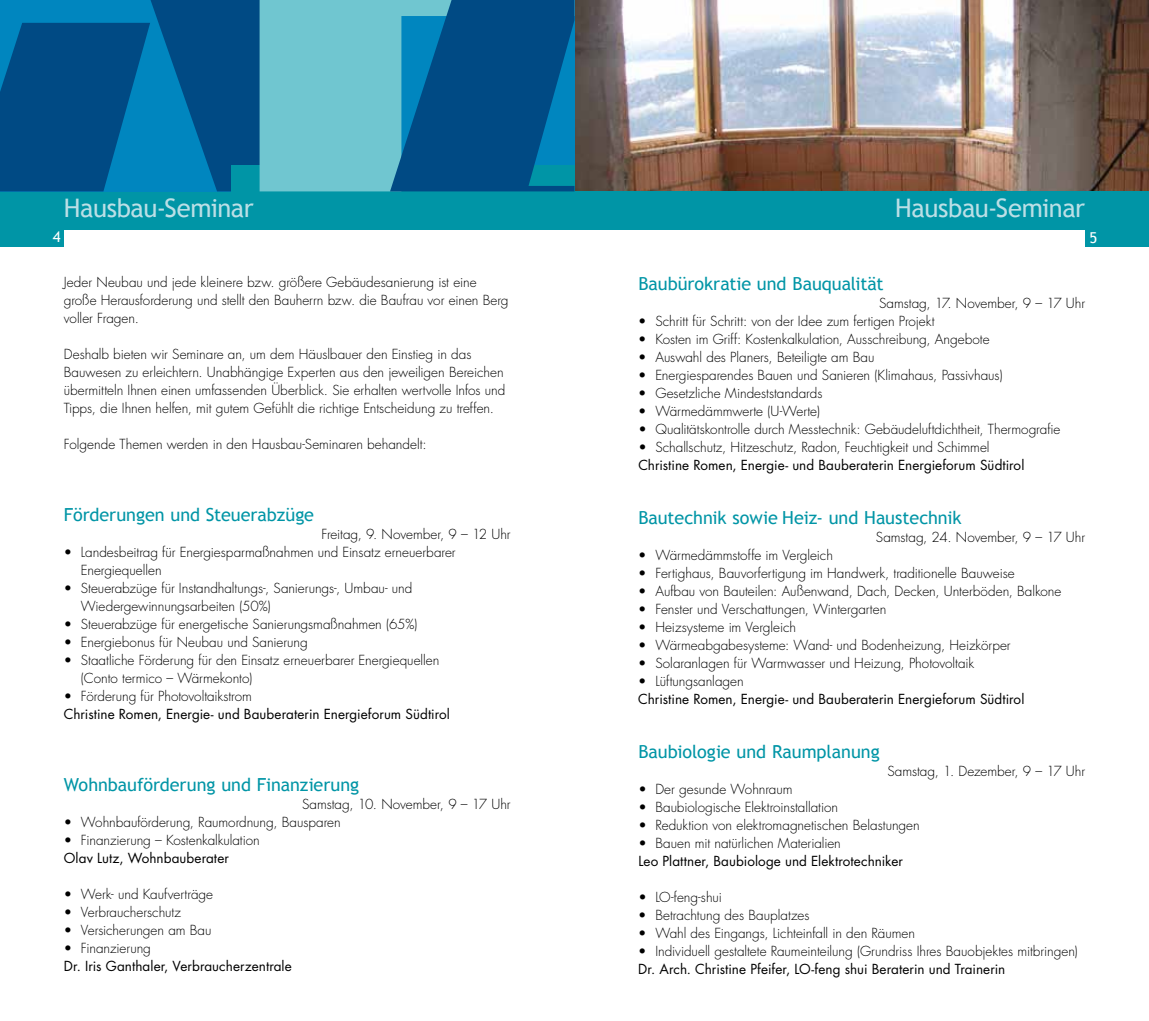
<style>
.page{position:relative;width:1149px;height:1021px;background:#fff}
.page>*{position:absolute;margin:0;border:0;box-sizing:border-box;transform-origin:0 0}
.t1{font:25.5px "Trebuchet MS";letter-spacing:-.015em;color:#bbdfe6}
.t2{font:18px "Trebuchet MS";color:#0095a6}
.t3{font:15px "Trebuchet MS";color:#fff}
.t4{font:300 13.5px/18px "Futura";color:#000}
.t5{font:13.5px "Futura";letter-spacing:.005em;color:#000}
</style>
<div class="page">
<div style="left:0;top:230px;width:64px;height:17px;background:#0095a6"></div>
<div style="left:1084px;top:230px;width:64px;height:17px;background:#0095a6"></div>
<img style="left:574px;top:0;width:574px;height:191px">
<div style="left:0;top:191px;width:1148px;height:39px;background:#0095a6"></div>
<svg style="left:0;top:0;width:259px;height:191px;background:#005b95"></svg>
<div style="left:231px;top:165px;width:343px;height:26px;background:#0095a6"></div>
<div style="left:259px;top:0;width:131px;height:191px;background:#70c6d0"></div>
<svg style="left:390px;top:0;width:184px;height:191px;background:#0b6195"></svg>
<h1 class="t1" style="left:64px;top:192px;width:191px">Hausbau-Seminar</h1>
<h1 class="t1" style="left:895px;top:192px;width:191px">Hausbau-Seminar</h1>
<p class="t3" style="left:53px;top:228px;width:9px">4</p>
<p class="t3" style="left:1089px;top:229px;width:9px">5</p>
<p class="t4" style="left:64px;top:273px;width:446px">Jeder Neubau und jede kleinere bzw. größere Gebäudesanierung ist eine große Herausforderung und stellt den Bauherrn bzw. die Baufrau vor einen Berg voller Fragen.</p>
<p class="t4" style="left:64px;top:345px;width:443px">Deshalb bieten wir Seminare an, um dem Häuslbauer den Einstieg in das Bauwesen zu erleichtern. Unabhängige Experten aus den jeweiligen Bereichen übermitteln Ihnen einen umfassenden Überblick. Sie erhalten wertvolle Infos und Tipps, die Ihnen helfen, mit gutem Gefühlt die richtige Entscheidung zu treffen.</p>
<p class="t4" style="left:64px;top:435px;width:364px">Folgende Themen werden in den Hausbau-Seminaren behandelt:</p>
<h2 class="t2" style="left:64px;top:504px;width:252px">Förderungen und Steuerabzüge</h2>
<p class="t4" style="left:321px;top:525px;width:191px">Freitag, 9. November, 9 – 12 Uhr</p>
<p class="t4" style="left:81px;top:543px;width:376px;text-indent:-17px">• Landesbeitrag für Energiesparmaßnahmen und Einsatz erneuerbarer<br>Energiequellen</p>
<p class="t4" style="left:81px;top:579px;width:333px;text-indent:-17px">• Steuerabzüge für Instandhaltungs-, Sanierungs-, Umbau- und<br>Wiedergewinnungsarbeiten (50%)</p>
<p class="t4" style="left:64px;top:615px;width:355px">• Steuerabzüge für energetische Sanierungsmaßnahmen (65%)</p>
<p class="t4" style="left:64px;top:633px;width:245px">• Energiebonus für Neubau und Sanierung</p>
<p class="t4" style="left:81px;top:651px;width:360px;text-indent:-17px">• Staatliche Förderung für den Einsatz erneuerbarer Energiequellen (Conto termico – Wärmekonto)</p>
<p class="t4" style="left:64px;top:687px;width:190px">• Förderung für Photovoltaikstrom</p>
<p class="t5" style="left:64px;top:705px;width:387px">Christine Romen, Energie- und Bauberaterin Energieforum Südtirol</p>
<h2 class="t2" style="left:64px;top:774px;width:297px">Wohnbauförderung und Finanzierung</h2>
<p class="t4" style="left:302px;top:795px;width:210px">Samstag, 10. November, 9 – 17 Uhr</p>
<p class="t4" style="left:64px;top:813px;width:278px">• Wohnbauförderung, Raumordnung, Bausparen</p>
<p class="t4" style="left:64px;top:831px;width:197px">• Finanzierung – Kostenkalkulation</p>
<p class="t5" style="left:64px;top:849px;width:167px">Olav Lutz, Wohnbauberater</p>
<p class="t4" style="left:64px;top:885px;width:151px">• Werk- und Kaufverträge</p>
<p class="t4" style="left:64px;top:903px;width:119px">• Verbraucherschutz</p>
<p class="t4" style="left:64px;top:921px;width:149px">• Versicherungen am Bau</p>
<p class="t4" style="left:64px;top:939px;width:89px">• Finanzierung</p>
<p class="t5" style="left:64px;top:957px;width:229px">Dr. Iris Ganthaler, Verbraucherzentrale</p>
<h2 class="t2" style="left:638px;top:273px;width:247px">Baubürokratie und Bauqualität</h2>
<p class="t4" style="left:878px;top:294px;width:207px">Samstag, 17. November, 9 – 17 Uhr</p>
<p class="t4" style="left:638px;top:312px;width:297px">• Schritt für Schritt: von der Idee zum fertigen Projekt</p>
<p class="t4" style="left:638px;top:330px;width:353px">• Kosten im Griff: Kostenkalkulation, Ausschreibung, Angebote</p>
<p class="t4" style="left:638px;top:348px;width:237px">• Auswahl des Planers, Beteiligte am Bau</p>
<p class="t4" style="left:638px;top:366px;width:365px">• Energiesparendes Bauen und Sanieren (Klimahaus, Passivhaus)</p>
<p class="t4" style="left:638px;top:384px;width:185px">• Gesetzliche Mindeststandards</p>
<p class="t4" style="left:638px;top:402px;width:183px">• Wärmedämmwerte (U-Werte)</p>
<p class="t4" style="left:638px;top:420px;width:423px">• Qualitätskontrolle durch Messtechnik: Gebäudeluftdichtheit, Thermografie</p>
<p class="t4" style="left:638px;top:438px;width:353px">• Schallschutz, Hitzeschutz, Radon, Feuchtigkeit und Schimmel</p>
<p class="t5" style="left:638px;top:456px;width:387px">Christine Romen, Energie- und Bauberaterin Energieforum Südtirol</p>
<h2 class="t2" style="left:638px;top:507px;width:324px">Bautechnik sowie Heiz- und Haustechnik</h2>
<p class="t4" style="left:875px;top:528px;width:211px">Samstag, 24. November, 9 – 17 Uhr</p>
<p class="t4" style="left:638px;top:546px;width:196px">• Wärmedämmstoffe im Vergleich</p>
<p class="t4" style="left:638px;top:564px;width:378px">• Fertighaus, Bauvorfertigung im Handwerk, traditionelle Bauweise</p>
<p class="t4" style="left:638px;top:582px;width:424px">• Aufbau von Bauteilen: Außenwand, Dach, Decken, Unterböden, Balkone</p>
<p class="t4" style="left:638px;top:600px;width:249px">• Fenster und Verschattungen, Wintergarten</p>
<p class="t4" style="left:638px;top:618px;width:159px">• Heizsysteme im Vergleich</p>
<p class="t4" style="left:638px;top:636px;width:374px">• Wärmeabgabesysteme: Wand- und Bodenheizung, Heizkörper</p>
<p class="t4" style="left:638px;top:654px;width:337px">• Solaranlagen für Warmwasser und Heizung, Photovoltaik</p>
<p class="t4" style="left:638px;top:672px;width:107px">• Lüftungsanlagen</p>
<p class="t5" style="left:638px;top:690px;width:387px">Christine Romen, Energie- und Bauberaterin Energieforum Südtirol</p>
<h2 class="t2" style="left:638px;top:741px;width:243px">Baubiologie und Raumplanung</h2>
<p class="t4" style="left:887px;top:762px;width:199px">Samstag, 1. Dezember, 9 – 17 Uhr</p>
<p class="t4" style="left:638px;top:780px;width:156px">• Der gesunde Wohnraum</p>
<p class="t4" style="left:638px;top:798px;width:201px">• Baubiologische Elektroinstallation</p>
<p class="t4" style="left:638px;top:816px;width:283px">• Reduktion von elektromagnetischen Belastungen</p>
<p class="t4" style="left:638px;top:834px;width:204px">• Bauen mit natürlichen Materialien</p>
<p class="t5" style="left:638px;top:852px;width:266px">Leo Plattner, Baubiologe und Elektrotechniker</p>
<p class="t4" style="left:638px;top:888px;width:85px">• LO-feng-shui</p>
<p class="t4" style="left:638px;top:906px;width:172px">• Betrachtung des Bauplatzes</p>
<p class="t4" style="left:638px;top:924px;width:278px">• Wahl des Eingangs, Lichteinfall in den Räumen</p>
<p class="t4" style="left:638px;top:942px;width:441px">• Individuell gestaltete Raumeinteilung (Grundriss Ihres Bauobjektes mitbringen)</p>
<p class="t5" style="left:638px;top:960px;width:368px">Dr. Arch. Christine Pfeifer, LO-feng shui Beraterin und Trainerin</p>
</div>
